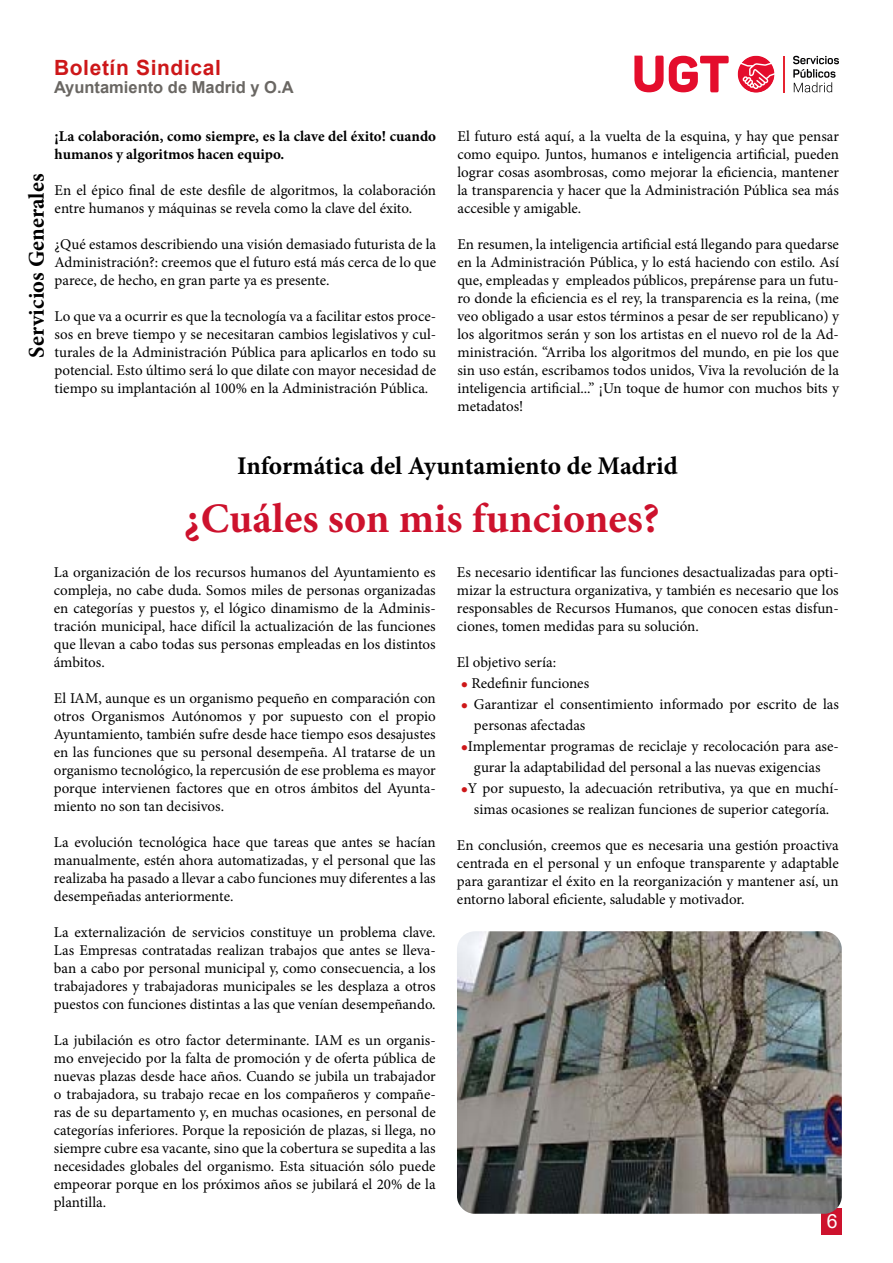
<style>
.page{position:relative;width:893px;height:1263px;background:#fff}
.page>*{position:absolute;margin:0;border:0;box-sizing:border-box;transform-origin:0 0}
.t1{font:700 42px "Minion Pro";color:#cd122d}
.t2{font:700 25.5px "Minion Pro";color:#000}
.t3{font:700 22.5px "Minion Pro";letter-spacing:.005em;color:#000}
.t4{font:700 21px "Arial";letter-spacing:.03em;color:#cd1719}
.t5{font:19.5px "Arial";color:#fff}
.t6{font:700 16.5px "Arial";color:#6a6763}
.t7{font:15px/18px "Minion Pro";color:#000;text-align:justify}
.t8{font:700 15px/18px "Minion Pro";color:#000}
.s1{color:#cd1719}
</style>
<div class="page">
<div style="left:821px;top:1208px;width:21px;height:27px;background:#cd122d"></div>
<img style="left:457px;top:931px;width:385px;height:283px">
<svg style="left:634px;top:56px;width:95px;height:36px"></svg>
<svg style="left:737px;top:55px;width:38px;height:38px"></svg>
<hr style="left:784px;top:56px;width:1px;height:36px;background:#e62330">
<svg style="left:793px;top:56px;width:46px;height:36px"></svg>
<h3 class="t3" style="left:21px;top:358px;width:185px;rotate:-90deg">Servicios Generales</h3>
<h3 class="t4" style="left:54px;top:53px;width:168px">Boletín Sindical</h3>
<p class="t6" style="left:54px;top:76px;width:241px">Ayuntamiento de Madrid y O.A</p>
<p class="t8" style="left:55px;top:127px;width:383px">¡La colaboración, como siempre, es la clave del éxito! cuando humanos y algoritmos hacen equipo.</p>
<p class="t7" style="left:55px;top:181px;width:383px">En el épico final de este desfile de algoritmos, la colaboración entre humanos y máquinas se revela como la clave del éxito.</p>
<p class="t7" style="left:55px;top:235px;width:383px">¿Qué estamos describiendo una visión demasiado futurista de la Administración?: creemos que el futuro está más cerca de lo que parece, de hecho, en gran parte ya es presente.</p>
<p class="t7" style="left:55px;top:307px;width:383px">Lo que va a ocurrir es que la tecnología va a facilitar estos proce&shy;sos en breve tiempo y se necesitaran cambios legislativos y cul&shy;turales de la Administración Pública para aplicarlos en todo su potencial. Esto último será lo que dilate con mayor necesidad de tiempo su implantación al 100% en la Administración Pública.</p>
<p class="t7" style="left:457px;top:127px;width:383px">El futuro está aquí, a la vuelta de la esquina, y hay que pensar como equipo. Juntos, humanos e inteligencia artificial, pueden lograr cosas asombrosas, como mejorar la eficiencia, mantener la transparencia y hacer que la Administración Pública sea más accesible y amigable.</p>
<p class="t7" style="left:457px;top:235px;width:383px">En resumen, la inteligencia artificial está llegando para quedarse en la Administración Pública, y lo está haciendo con estilo. Así que, empleadas y empleados públicos, prepárense para un futu&shy;ro donde la eficiencia es el rey, la transparencia es la reina, (me veo obligado a usar estos términos a pesar de ser republicano) y los algoritmos serán y son los artistas en el nuevo rol de la Ad&shy;ministración. “Arriba los algoritmos del mundo, en pie los que sin uso están, escribamos todos unidos, Viva la revolución de la inteligencia artificial...” ¡Un toque de humor con muchos bits y metadatos!</p>
<h2 class="t2" style="left:237px;top:448px;width:442px">Informática del Ayuntamiento de Madrid</h2>
<h1 class="t1" style="left:184px;top:489px;width:477px">¿Cuáles son mis funciones?</h1>
<p class="t7" style="left:54px;top:563px;width:383px">La organización de los recursos humanos del Ayuntamiento es compleja, no cabe duda. Somos miles de personas organizadas en categorías y puestos y, el lógico dinamismo de la Adminis&shy;tración municipal, hace difícil la actualización de las funciones que llevan a cabo todas sus personas empleadas en los distintos ámbitos.</p>
<p class="t7" style="left:54px;top:689px;width:383px">El IAM, aunque es un organismo pequeño en comparación con otros Organismos Autónomos y por supuesto con el propio Ayuntamiento, también sufre desde hace tiempo esos desajustes en las funciones que su personal desempeña. Al tratarse de un organismo tecnológico, la repercusión de ese problema es mayor porque intervienen factores que en otros ámbitos del Ayunta&shy;miento no son tan decisivos.</p>
<p class="t7" style="left:54px;top:833px;width:383px">La evolución tecnológica hace que tareas que antes se hacían manualmente, estén ahora automatizadas, y el personal que las realizaba ha pasado a llevar a cabo funciones muy diferentes a las desempeñadas anteriormente.</p>
<p class="t7" style="left:54px;top:923px;width:383px">La externalización de servicios constituye un problema clave.<br>Las Empresas contratadas realizan trabajos que antes se lleva&shy;ban a cabo por personal municipal y, como consecuencia, a los trabajadores y trabajadoras municipales se les desplaza a otros puestos con funciones distintas a las que venían desempeñando.</p>
<p class="t7" style="left:54px;top:1031px;width:383px">La jubilación es otro factor determinante. IAM es un organis&shy;mo envejecido por la falta de promoción y de oferta pública de nuevas plazas desde hace años. Cuando se jubila un trabajador o trabajadora, su trabajo recae en los compañeros y compañe&shy;ras de su departamento y, en muchas ocasiones, en personal de categorías inferiores. Porque la reposición de plazas, si llega, no siempre cubre esa vacante, sino que la cobertura se supedita a las necesidades globales del organismo. Esta situación sólo puede empeorar porque en los próximos años se jubilará el 20% de la plantilla.</p>
<p class="t7" style="left:457px;top:563px;width:383px">Es necesario identificar las funciones desactualizadas para opti&shy;mizar la estructura organizativa, y también es necesario que los responsables de Recursos Humanos, que conocen estas disfun&shy;ciones, tomen medidas para su solución.</p>
<p class="t7" style="left:457px;top:653px;width:101px">El objetivo sería:</p>
<p class="t7" style="left:461px;top:674px;width:129px"><span class="s1">●</span> Redefinir funciones</p>
<p class="t7" style="left:474px;top:694px;width:366px;line-height:21px;text-indent:-13px"><span class="s1">●</span> Garantizar el consentimiento informado por escrito de las personas afectadas</p>
<p class="t7" style="left:461px;top:736px;width:379px;line-height:21px;text-align:center"><span class="s1">●</span>Implementar programas de reciclaje y recolocación para ase&shy;gurar la adaptabilidad del personal a las nuevas exigencias</p>
<p class="t7" style="left:461px;top:778px;width:379px;line-height:21px;text-align:center"><span class="s1">●</span>Y por supuesto, la adecuación retributiva, ya que en muchí&shy;simas ocasiones se realizan funciones de superior categoría.</p>
<p class="t7" style="left:457px;top:836px;width:383px">En conclusión, creemos que es necesaria una gestión proactiva centrada en el personal y un enfoque transparente y adaptable para garantizar el éxito en la reorganización y mantener así, un entorno laboral eficiente, saludable y motivador.</p>
<h3 class="t5" style="left:827px;top:1208px;width:12px">6</h3>
</div>
